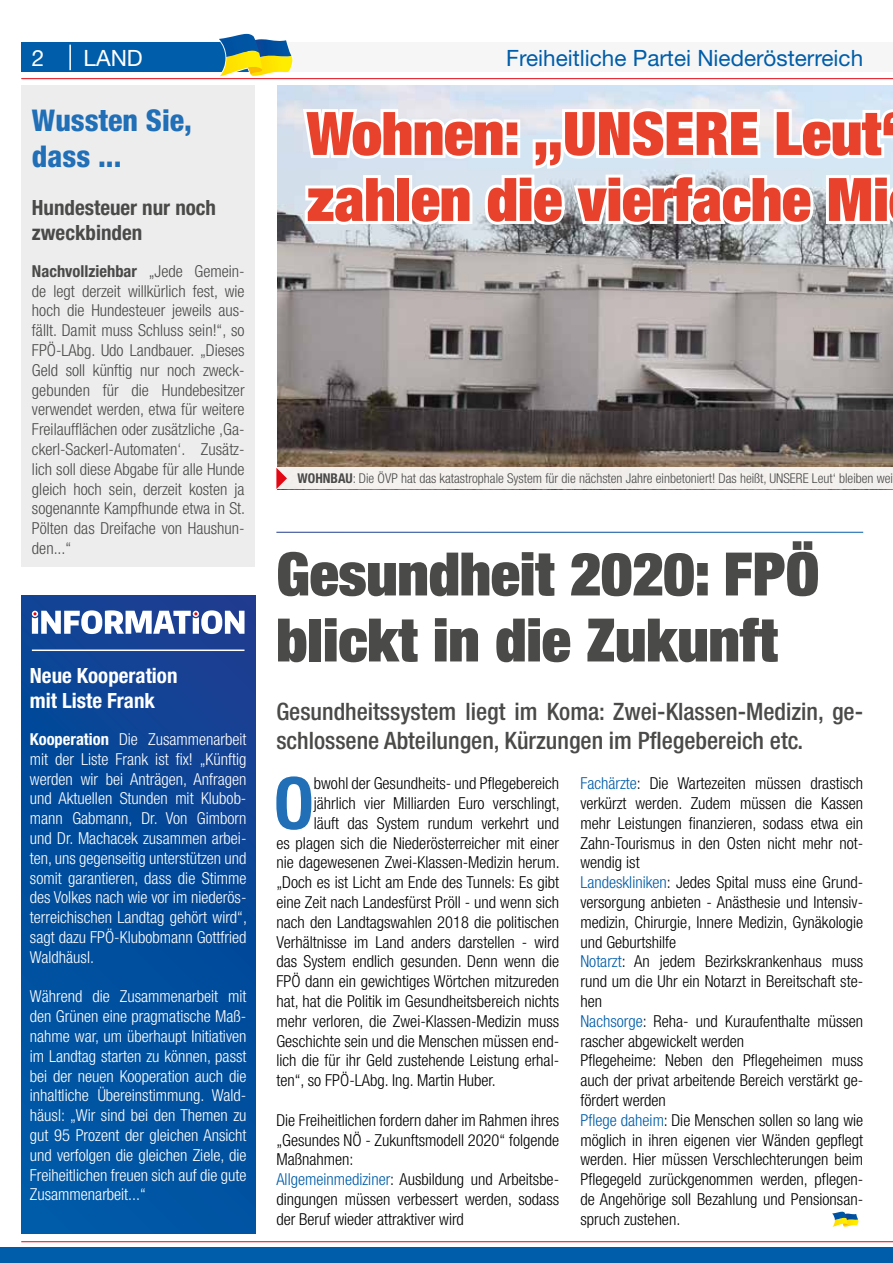
<style>
.page{position:relative;width:893px;height:1263px;background:#fff}
.page>*{position:absolute;margin:0;border:0;box-sizing:border-box;transform-origin:0 0}
.t1{font:700 condensed 72px "Helvetica Neue";color:#206fb7}
.t2{font:900 expanded 60px/66px "Helvetica Neue";color:#e8412c}
.t3{font:900 expanded 60px/66px "Helvetica Neue";color:#4a4a49}
.t4{font:800 condensed 30px/36px "Helvetica Neue";color:#206fb7}
.t5{font:500 condensed 24px/28.8px "Helvetica Neue";color:#4a4a49}
.t6{font:22.5px "Helvetica Neue";color:#005da9}
.t7{font:22.5px "Helvetica Neue";color:#fff}
.t8{font:700 condensed 21px/25.2px "Helvetica Neue";color:#4a4a49}
.t9{font:700 condensed 21px/25.2px "Helvetica Neue";color:#fff}
.t10{font:300 condensed 16.5px/19.8px "Helvetica Neue";color:#000}
.t11{font:300 condensed 16.5px/19.8px "Helvetica Neue";color:#fff;text-align:justify}
.t12{font:300 condensed 16.5px/19.8px "Helvetica Neue";color:#4a4a49;text-align:justify}
.t13{font:300 condensed 13.5px "Helvetica Neue";color:#4a4a49}
.s1{font-weight:700}
.s2{color:#005da9}
</style>
<div class="page">
<div style="left:21px;top:43px;width:234px;height:29px;background:#005da9"></div>
<div style="left:276px;top:43px;width:617px;height:29px;background:#f6f6f6"></div>
<hr style="left:69px;top:45px;width:2px;height:25px;background:#fff">
<hr style="left:21px;top:78px;width:872px;height:1px;background:#e30613">
<hr style="left:21px;top:1241px;width:872px;height:1px;background:#e30613">
<svg style="left:217px;top:33px;width:76px;height:44px"></svg>
<div style="left:21px;top:85px;width:234px;height:481px;background:#ededed"></div>
<img style="left:277px;top:85px;width:616px;height:383px">
<div style="left:276px;top:468px;width:617px;height:21px;background:#f3f1ee"></div>
<div style="left:21px;top:596px;width:234px;height:638px;background:linear-gradient(to bottom,#124093,#0058a6)"></div>
<svg style="left:299px;top:105px;width:594px;height:123px"></svg>
<div style="left:0;top:1248px;width:893px;height:15px;background:#005da9"></div>
<svg style="left:32px;top:610px;width:212px;height:24px"></svg>
<hr style="left:32px;top:649px;width:212px;height:2px;background:#fff">
<svg style="left:276px;top:468px;width:11px;height:21px"></svg>
<svg style="left:832px;top:1212px;width:27px;height:15px"></svg>
<h3 class="t7" style="left:32px;top:44px;width:14px">2</h3>
<h3 class="t6" style="left:506px;top:44px;width:359px">Freiheitliche Partei Niederösterreich</h3>
<h3 class="t7" style="left:84px;top:44px;width:61px">LAND</h3>
<h3 class="t4" style="left:32px;top:101px;width:162px">Wussten Sie, dass ...</h3>
<p class="t8" style="left:32px;top:195px;width:186px">Hundesteuer nur noch zweckbinden</p>
<p class="t12" style="left:32px;top:261px;width:215px"><span class="s1">Nachvollziehbar</span> „Jede Gemein&shy;de legt derzeit willkürlich fest, wie hoch die Hundesteuer jeweils aus&shy;fällt. Damit muss Schluss sein!“, so FPÖ-LAbg. Udo Landbauer. „Dieses Geld soll künftig nur noch zweck&shy;gebunden für die Hundebesitzer verwendet werden, etwa für weitere Freilaufflächen oder zusätzliche ‚Ga&shy;ckerl-Sackerl-Automaten‘. Zusätz&shy;lich soll diese Abgabe für alle Hunde gleich hoch sein, derzeit kosten ja sogenannte Kampfhunde etwa in St.<br>Pölten das Dreifache von Haushun&shy;den...“</p>
<p class="t9" style="left:30px;top:662px;width:149px">Neue Kooperation mit Liste Frank</p>
<p class="t11" style="left:30px;top:729px;width:219px"><span class="s1">Kooperation</span> Die Zusammenarbeit mit der Liste Frank ist fix! „Künftig werden wir bei Anträgen, Anfragen und Aktuellen Stunden mit Klubob&shy;mann Gabmann, Dr. Von Gimborn und Dr. Machacek zusammen arbei&shy;ten, uns gegenseitig unterstützen und somit garantieren, dass die Stimme des Volkes nach wie vor im niederös&shy;terreichischen Landtag gehört wird“, sagt dazu FPÖ-Klubobmann Gottfried Waldhäusl.</p>
<p class="t11" style="left:30px;top:986px;width:218px">Während die Zusammenarbeit mit den Grünen eine pragmatische Maß&shy;nahme war, um überhaupt Initiativen im Landtag starten zu können, passt bei der neuen Kooperation auch die inhaltliche Übereinstimmung. Wald&shy;häusl: „Wir sind bei den Themen zu gut 95 Prozent der gleichen Ansicht und verfolgen die gleichen Ziele, die Freiheitlichen freuen sich auf die gute Zusammenarbeit...“</p>
<h2 class="t2" style="left:307px;top:99px;width:591px">Wohnen: „UNSERE Leut‘ zahlen die vierfache Mi</h2>
<p class="t13" style="left:298px;top:471px;width:597px"><span class="s1">WOHNBAU</span>: Die ÖVP hat das katastrophale System für die nächsten Jahre einbetoniert! Das heißt, UNSERE Leut‘ bleiben wei</p>
<h2 class="t3" style="left:276px;top:540px;width:544px">Gesundheit 2020: FPÖ blickt in die Zukunft</h2>
<h3 class="t5" style="left:276px;top:697px;width:588px">Gesundheitssystem liegt im Koma: Zwei-Klassen-Medizin, ge&shy;schlossene Abteilungen, Kürzungen im Pflegebereich etc.</h3>
<h1 class="t1" style="left:274px;top:760px;width:42px">O</h1>
<p class="t10" style="left:314px;top:773px;width:247px">bwohl der Gesundheits- und Pflegebereich</p>
<p class="t10" style="left:580px;top:773px;width:284px"><span class="s2">Fachärzte</span>: Die Wartezeiten müssen drastisch verkürzt werden. Zudem müssen die Kassen mehr Leistungen finanzieren, sodass etwa ein Zahn-Tourismus in den Osten nicht mehr not&shy;wendig ist<br><span class="s2">Landeskliniken</span>: Jedes Spital muss eine Grund&shy;versorgung anbieten - Anästhesie und Intensiv&shy;medizin, Chirurgie, Innere Medizin, Gynäkologie und Geburtshilfe<br><span class="s2">Notarzt</span>: An jedem Bezirkskrankenhaus muss rund um die Uhr ein Notarzt in Bereitschaft ste&shy;hen<br><span class="s2">Nachsorge</span>: Reha- und Kuraufenthalte müssen rascher abgewickelt werden<br>Pflegeheime: Neben den Pflegeheimen muss auch der privat arbeitende Bereich verstärkt ge&shy;fördert werden<br><span class="s2">Pflege daheim</span>: Die Menschen sollen so lang wie möglich in ihren eigenen vier Wänden gepflegt werden. Hier müssen Verschlechterungen beim Pflegegeld zurückgenommen werden, pflegen&shy;de Angehörige soll Bezahlung und Pensionsan&shy;spruch zustehen.</p>
<p class="t10" style="left:314px;top:793px;width:247px">jährlich vier Milliarden Euro verschlingt,</p>
<p class="t10" style="left:314px;top:813px;width:247px">läuft das System rundum verkehrt und</p>
<p class="t10" style="left:276px;top:833px;width:284px">es plagen sich die Niederösterreicher mit einer</p>
<p class="t10" style="left:276px;top:852px;width:285px">nie dagewesenen Zwei-Klassen-Medizin herum.</p>
<p class="t10" style="left:276px;top:872px;width:284px">„Doch es ist Licht am Ende des Tunnels: Es gibt</p>
<p class="t10" style="left:276px;top:892px;width:284px">eine Zeit nach Landesfürst Pröll - und wenn sich</p>
<p class="t10" style="left:276px;top:912px;width:284px">nach den Landtagswahlen 2018 die politischen</p>
<p class="t10" style="left:276px;top:932px;width:284px">Verhältnisse im Land anders darstellen - wird</p>
<p class="t10" style="left:276px;top:951px;width:284px">das System endlich gesunden. Denn wenn die</p>
<p class="t10" style="left:276px;top:971px;width:284px">FPÖ dann ein gewichtiges Wörtchen mitzureden</p>
<p class="t10" style="left:276px;top:991px;width:284px">hat, hat die Politik im Gesundheitsbereich nichts</p>
<p class="t10" style="left:276px;top:1011px;width:284px">mehr verloren, die Zwei-Klassen-Medizin muss</p>
<p class="t10" style="left:276px;top:1031px;width:284px">Geschichte sein und die Menschen müssen end-</p>
<p class="t10" style="left:276px;top:1050px;width:284px">lich die für ihr Geld zustehende Leistung erhal-</p>
<p class="t10" style="left:276px;top:1070px;width:221px">ten“, so FPÖ-LAbg. Ing. Martin Huber.</p>
<p class="t10" style="left:276px;top:1110px;width:284px">Die Freiheitlichen fordern daher im Rahmen ihres „Gesundes NÖ - Zukunftsmodell 2020“ folgende Maßnahmen:<br><span class="s2">Allgemeinmediziner</span>: Ausbildung und Arbeitsbe&shy;dingungen müssen verbessert werden, sodass der Beruf wieder attraktiver wird</p>
</div>
